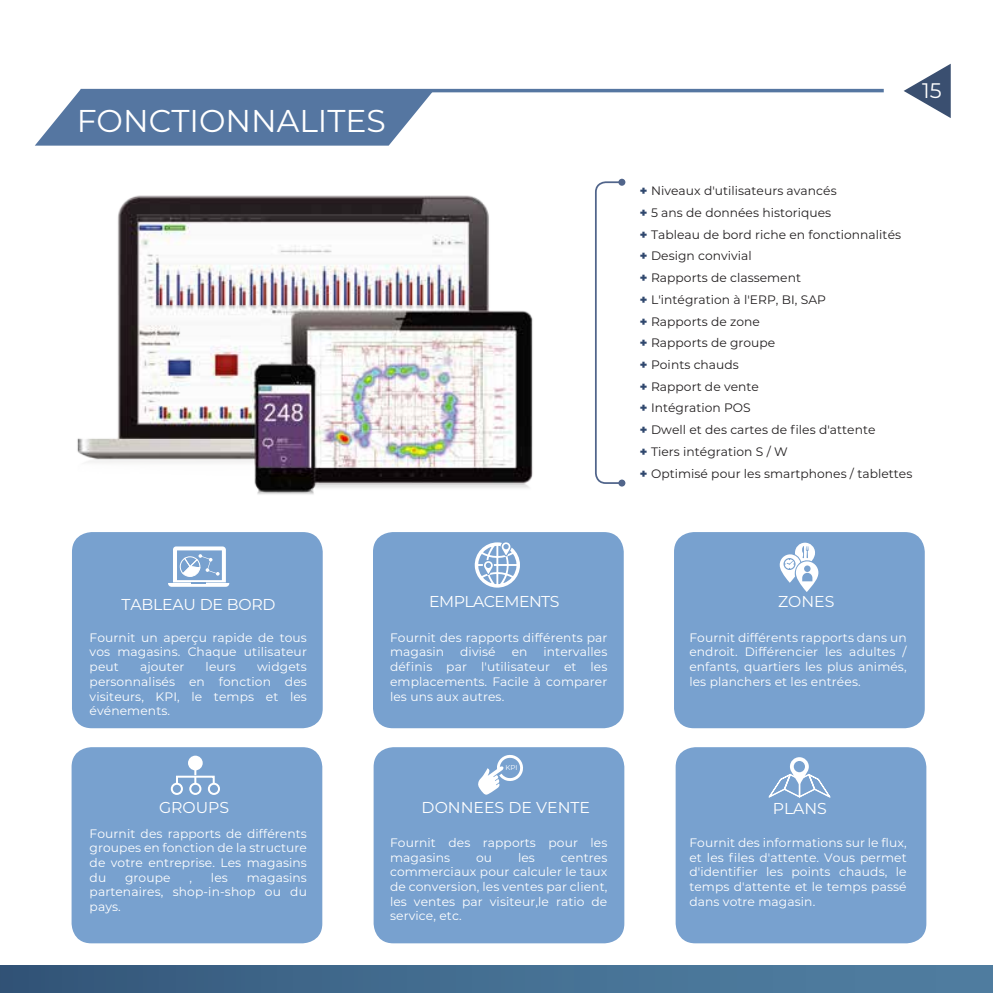
<style>
.page{position:relative;width:993px;height:993px;background:#fff}
.page>*{position:absolute;margin:0;border:0;box-sizing:border-box;transform-origin:0 0}
.t1{font:31.5px "Montserrat";color:#fff}
.t2{font:21px "Montserrat";color:#fff}
.t3{font:15.75px "Montserrat";letter-spacing:-.005em;color:#fff}
.t4{font:15.75px "Montserrat";letter-spacing:-.035em;color:#fff}
.t5{font:12.25px/14.7px "Montserrat";letter-spacing:.01em;color:#fff;text-align:justify}
.t6{font:12.25px/21.7px "Montserrat";letter-spacing:.005em;color:#221f20}
.t7{font:7px "Montserrat";color:#fff}
.s1{font-weight:900;color:#30486e}
</style>
<div class="page">
<div style="left:673px;top:532px;width:251px;height:196px;background:#78a1cf;border-radius:20px"></div>
<div style="left:373px;top:532px;width:250px;height:196px;background:#78a1cf;border-radius:20px"></div>
<div style="left:72px;top:532px;width:250px;height:196px;background:#78a1cf;border-radius:20px"></div>
<div style="left:72px;top:747px;width:250px;height:196px;background:#78a1cf;border-radius:20px"></div>
<div style="left:373px;top:747px;width:251px;height:196px;background:#78a1cf;border-radius:20px"></div>
<div style="left:675px;top:747px;width:251px;height:196px;background:#78a1cf;border-radius:20px"></div>
<svg style="left:595px;top:180px;width:24px;height:304px"></svg>
<div style="left:618px;top:179px;width:7px;height:7px;background:#51658b;border-radius:50%"></div>
<div style="left:618px;top:479px;width:7px;height:7px;background:#51658b;border-radius:50%"></div>
<svg style="left:168px;top:546px;width:61px;height:40px"></svg>
<div style="left:188px;top:755px;width:15px;height:15px;background:#fff;border-radius:50%"></div>
<svg style="left:194px;top:770px;width:2px;height:11px"></svg>
<div style="left:189px;top:782px;width:12px;height:12px;border:2px solid #fff;border-radius:50%"></div>
<div style="left:176px;top:775px;width:39px;height:9px;border:2px solid #fff"></div>
<div style="left:208px;top:782px;width:12px;height:12px;border:2px solid #fff;border-radius:50%"></div>
<div style="left:171px;top:782px;width:12px;height:12px;border:2px solid #fff;border-radius:50%"></div>
<svg style="left:768px;top:757px;width:62px;height:41px"></svg>
<svg style="left:0;top:965px;width:1px;height:27px"></svg>
<div style="left:1px;top:965px;width:991px;height:27px;background:linear-gradient(to right,#34577b,#5282a5)"></div>
<svg style="left:35px;top:89px;width:399px;height:57px;background:#6a87ac"></svg>
<hr style="left:81px;top:89px;width:802px;height:3px;background:#5576a1">
<svg style="left:903px;top:64px;width:47px;height:54px"></svg>
<img style="left:77px;top:195px;width:456px;height:300px">
<svg style="left:474px;top:542px;width:46px;height:46px"></svg>
<svg style="left:779px;top:542px;width:39px;height:50px"></svg>
<svg style="left:478px;top:755px;width:45px;height:40px"></svg>
<h1 class="t1" style="left:77px;top:99px;width:311px">FONCTIONNALITES</h1>
<h2 class="t2" style="left:921px;top:76px;width:21px">15</h2>
<p class="t6" style="left:639px;top:179px;width:274px"><span class="s1">+</span> Niveaux d'utilisateurs avancés<br><span class="s1">+</span> 5 ans de données historiques<br><span class="s1">+</span> Tableau de bord riche en fonctionnalités<br><span class="s1">+</span> Design convivial<br><span class="s1">+</span> Rapports de classement<br><span class="s1">+</span> L'intégration à l'ERP, BI, SAP<br><span class="s1">+</span> Rapports de zone<br><span class="s1">+</span> Rapports de groupe<br><span class="s1">+</span> Points chauds<br><span class="s1">+</span> Rapport de vente<br><span class="s1">+</span> Intégration POS<br><span class="s1">+</span> Dwell et des cartes de files d'attente<br><span class="s1">+</span> Tiers intégration S / W<br><span class="s1">+</span> Optimisé pour les smartphones / tablettes</p>
<p class="t3" style="left:122px;top:593px;width:155px">TABLEAU DE BORD</p>
<p class="t4" style="left:429px;top:590px;width:132px">EMPLACEMENTS</p>
<p class="t5" style="left:90px;top:629px;width:219px">Fournit un aperçu rapide de tous vos magasins. Chaque utilisateur peut</p>
<p class="t5" style="left:90px;top:658px;width:219px;text-indent:167px">widgets personnalisés en fonction des visiteurs, KPI, le temps et les événements.</p>
<p class="t5" style="left:140px;top:658px;width:46px">ajouter</p>
<p class="t5" style="left:205px;top:658px;width:32px">leurs</p>
<p class="t5" style="left:390px;top:629px;width:219px">Fournit des rapports différents par magasin</p>
<p class="t5" style="left:390px;top:644px;width:219px;text-indent:153px">intervalles définis par l'utilisateur et les emplacements. Facile à comparer les uns aux autres.</p>
<p class="t5" style="left:460px;top:644px;width:37px">divisé</p>
<p class="t5" style="left:511px;top:644px;width:17px">en</p>
<p class="t7" style="left:505px;top:762px;width:14px">KPI</p>
<p class="t3" style="left:159px;top:796px;width:72px">GROUPS</p>
<p class="t3" style="left:421px;top:796px;width:170px">DONNEES DE VENTE</p>
<p class="t5" style="left:90px;top:825px;width:219px">Fournit des rapports de différents groupes en fonction de la structure de votre entreprise. Les magasins du</p>
<p class="t5" style="left:90px;top:869px;width:219px;text-indent:157px">magasins partenaires, shop-in-shop ou du pays.</p>
<p class="t5" style="left:211px;top:869px;width:18px">les</p>
<p class="t5" style="left:125px;top:869px;width:47px">groupe</p>
<p class="t5" style="left:189px;top:869px;width:4px">,</p>
<p class="t5" style="left:390px;top:834px;width:219px">Fournit des rapports pour les magasins</p>
<p class="t5" style="left:476px;top:849px;width:18px">ou</p>
<p class="t5" style="left:518px;top:849px;width:18px">les</p>
<p class="t5" style="left:390px;top:849px;width:219px;text-indent:171px">centres commerciaux pour calculer le taux de conversion, les ventes par client, les ventes par visiteur,le ratio de service, etc.</p>
<p class="t3" style="left:778px;top:590px;width:58px">ZONES</p>
<p class="t5" style="left:689px;top:629px;width:219px">Fournit différents rapports dans un endroit. Différencier les adultes / enfants, quartiers les plus animés, les planchers et les entrées.</p>
<p class="t3" style="left:772px;top:797px;width:56px">PLANS</p>
<p class="t5" style="left:689px;top:834px;width:219px">Fournit des informations sur le flux, et les files d'attente. Vous permet d'identifier les points chauds, le temps d'attente et le temps passé dans votre magasin.</p>
</div>
